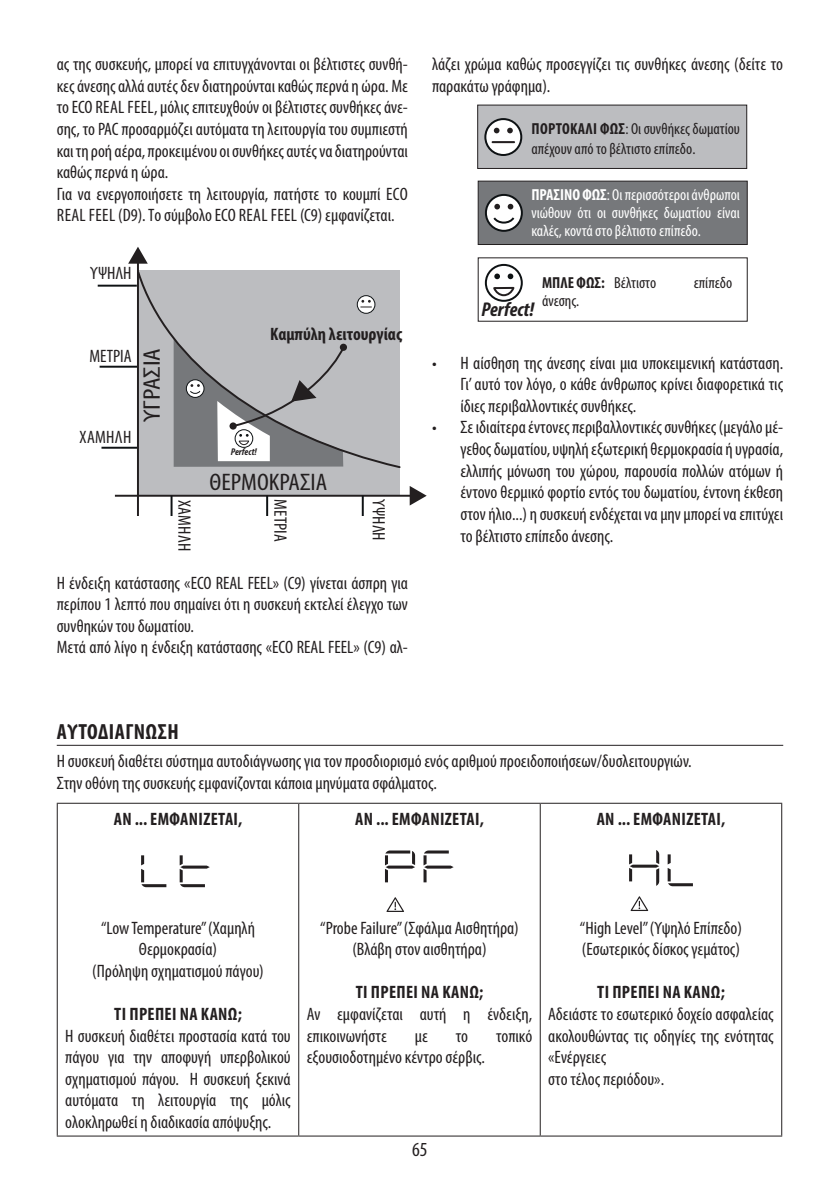
<style>
.page{position:relative;width:840px;height:1191px;background:#fff}
.page>*{position:absolute;margin:0;border:0;box-sizing:border-box;transform-origin:0 0}
.t1{font:condensed 24px "Myriad Pro";color:#231f20;scale:1.1 1}
.t2{font:condensed 24px "Myriad Pro";color:#231f20;scale:1.2 1}
.t3{font:700 condensed 22px "Myriad Pro";letter-spacing:.02em;color:#231f20}
.t4{font:italic 700 condensed 20px "Myriad Pro";color:#231f20}
.t5{font:condensed 20px "Myriad Pro";color:#231f20}
.t6{font:italic 700 condensed 19.6px "Myriad Pro";color:#231f20}
.testo_par{font:condensed 18px/21.6px "Myriad Pro";color:#231f20;text-align:justify}
.testo_par-2{font:700 condensed 18px "Myriad Pro";letter-spacing:.02em;color:#231f20}
.testo_par-3{font:700 condensed 18px "Myriad Pro";color:#231f20}
.t7{font:condensed 16px/18px "Myriad Pro";color:#fff;text-align:justify}
.t8{font:condensed 16px/19.2px "Myriad Pro";color:#231f20}
.t9{font:700 condensed 16px "Myriad Pro";color:#231f20}
.t10{font:italic 700 condensed 9.8px "Myriad Pro";color:#231f20}
.s1{font-weight:700}
.s2{font-weight:400}
</style>
<div class="page">
<hr style="left:57px;top:745px;width:725px;height:1px;background:#231f20">
<hr style="left:57px;top:802px;width:241px;height:1px;background:#231f20">
<hr style="left:57px;top:803px;width:1px;height:332px;background:#231f20">
<hr style="left:298px;top:802px;width:242px;height:1px;background:#231f20">
<hr style="left:298px;top:803px;width:1px;height:332px;background:#231f20">
<hr style="left:540px;top:802px;width:241px;height:1px;background:#231f20">
<hr style="left:539px;top:803px;width:1px;height:332px;background:#231f20">
<hr style="left:780px;top:803px;width:1px;height:332px;background:#231f20">
<hr style="left:57px;top:1135px;width:241px;height:1px;background:#231f20">
<hr style="left:298px;top:1135px;width:242px;height:1px;background:#231f20">
<hr style="left:540px;top:1135px;width:241px;height:1px;background:#231f20">
<svg style="left:141px;top:855px;width:25px;height:32px"></svg>
<svg style="left:179px;top:855px;width:31px;height:32px"></svg>
<svg style="left:385px;top:850px;width:30px;height:32px"></svg>
<svg style="left:423px;top:850px;width:30px;height:32px"></svg>
<svg style="left:386px;top:897px;width:18px;height:15px"></svg>
<svg style="left:629px;top:850px;width:29px;height:36px"></svg>
<svg style="left:667px;top:854px;width:25px;height:32px"></svg>
<svg style="left:630px;top:896px;width:18px;height:15px"></svg>
<hr style="left:101px;top:447px;width:39px;height:2px;background:#0e1214">
<hr style="left:99px;top:366px;width:40px;height:2px;background:#0e1214">
<hr style="left:98px;top:285px;width:39px;height:2px;background:#0e1214">
<div style="left:138px;top:270px;width:261px;height:225px;background:#bcbdc0"></div>
<hr style="left:137px;top:261px;width:2px;height:254px;background:#231f20">
<svg style="left:128px;top:247px;width:20px;height:17px"></svg>
<hr style="left:115px;top:495px;width:297px;height:2px;background:#231f20">
<svg style="left:409px;top:486px;width:17px;height:19px"></svg>
<svg style="left:136px;top:270px;width:265px;height:199px"></svg>
<hr style="left:170px;top:495px;width:2px;height:20px;background:#0e1214">
<hr style="left:266px;top:495px;width:2px;height:20px;background:#0e1214">
<hr style="left:361px;top:495px;width:2px;height:20px;background:#0e1214">
<svg style="left:173px;top:339px;width:173px;height:128px"></svg>
<svg style="left:357px;top:296px;width:18px;height:17px"></svg>
<div style="left:356px;top:295px;width:19px;height:19px;border:1px solid #0e1214;border-radius:50%"></div>
<svg style="left:360px;top:300px;width:11px;height:7px"></svg>
<div style="left:477px;top:181px;width:270px;height:64px;background:#76787b;border:1px solid #231f20"></div>
<svg style="left:485px;top:195px;width:36px;height:36px"></svg>
<div style="left:484px;top:194px;width:38px;height:38px;border:2px solid #0e1214;border-radius:50%"></div>
<svg style="left:491px;top:215px;width:25px;height:10px"></svg>
<svg style="left:485px;top:265px;width:36px;height:36px"></svg>
<div style="left:484px;top:264px;width:38px;height:38px;border:2px solid #0e1214;border-radius:50%"></div>
<svg style="left:491px;top:285px;width:25px;height:12px"></svg>
<svg style="left:494px;top:273px;width:5px;height:6px"></svg>
<svg style="left:507px;top:273px;width:6px;height:6px"></svg>
<svg style="left:494px;top:204px;width:5px;height:5px"></svg>
<svg style="left:507px;top:204px;width:6px;height:5px"></svg>
<div style="left:477px;top:105px;width:269px;height:64px;background:#bcbdc0;border:1px solid #231f20"></div>
<svg style="left:485px;top:119px;width:36px;height:36px"></svg>
<div style="left:484px;top:118px;width:38px;height:38px;border:2px solid #0e1214;border-radius:50%"></div>
<svg style="left:493px;top:128px;width:6px;height:5px"></svg>
<svg style="left:507px;top:128px;width:5px;height:5px"></svg>
<hr style="left:491px;top:141px;width:23px;height:2px;background:#231f20">
<p class="testo_par" style="left:57px;top:53px;width:352px">ας της συσκευής, μπορεί να επιτυγχάνονται οι βέλτιστες συνθή&shy;κες άνεσης αλλά αυτές δεν διατηρούνται καθώς περνά η ώρα. Με το ECO REAL FEEL, μόλις επιτευχθούν οι βέλτιστες συνθήκες άνε&shy;σης, το PAC προσαρμόζει αυτόματα τη λειτουργία του συμπιεστή και τη ροή αέρα, προκειμένου οι συνθήκες αυτές να διατηρούνται καθώς περνά η ώρα.</p>
<p class="testo_par" style="left:57px;top:183px;width:352px">Για να ενεργοποιήσετε τη λειτουργία, πατήστε το κουμπί ECO<br>REAL FEEL (D9). Το σύμβολο ECO REAL FEEL (C9) εμφανίζεται.</p>
<p class="testo_par" style="left:90px;top:262px;width:43px">ΥΨΗΛΗ</p>
<p class="t4" style="left:102px;top:266px;width:54px">Perfect!</p>
<p class="testo_par" style="left:89px;top:345px;width:44px">ΜΕΤΡΙΑ</p>
<p class="testo_par" style="left:79px;top:426px;width:53px">ΧΑΜΗΛΗ</p>
<p class="t2" style="left:137px;top:422px;width:63px;rotate:-90deg">ΥΓΡΑΣΙΑ</p>
<p class="testo_par" style="left:195px;top:499px;width:53px;rotate:90deg">ΧΑΜΗΛΗ</p>
<p class="testo_par-3" style="left:270px;top:322px;width:134px">Καμπύλη λειτουργίας</p>
<p class="t10" style="left:231px;top:445px;width:27px">Perfect!</p>
<p class="t1" style="left:209px;top:468px;width:109px">ΘΕΡΜΟΚΡΑΣΙΑ</p>
<p class="testo_par" style="left:291px;top:499px;width:44px;rotate:90deg">ΜΕΤΡΙΑ</p>
<p class="testo_par" style="left:389px;top:499px;width:43px;rotate:90deg">ΥΨΗΛΗ</p>
<p class="testo_par" style="left:57px;top:571px;width:352px">Η ένδειξη κατάστασης «ECO REAL FEEL» (C9) γίνεται άσπρη για περίπου 1 λεπτό που σημαίνει ότι η συσκευή εκτελεί έλεγχο των συνθηκών του δωματίου.</p>
<p class="testo_par" style="left:57px;top:636px;width:352px">Μετά από λίγο η ένδειξη κατάστασης «ECO REAL FEEL» (C9) αλ-</p>
<p class="testo_par" style="left:432px;top:53px;width:352px">λάζει χρώμα καθώς προσεγγίζει τις συνθήκες άνεσης (δείτε το παρακάτω γράφημα).</p>
<p class="t8" style="left:531px;top:119px;width:210px"><span class="s1">ΠΟΡΤΟΚΑΛΙ ΦΩΣ</span>: Οι συνθήκες δωματίου απέχουν από το βέλτιστο επίπεδο.</p>
<p class="t7" style="left:531px;top:186px;width:210px"><span class="s1">ΠΡΑΣΙΝΟ ΦΩΣ</span>: Οι περισσότεροι άνθρωποι νιώθουν ότι οι συνθήκες δωματίου είναι καλές, κοντά στο βέλτιστο επίπεδο.</p>
<p class="t9" style="left:542px;top:273px;width:115px">ΜΠΛΕ ΦΩΣ: <span class="s2">Βέλτιστο</span></p>
<p class="t8" style="left:693px;top:273px;width:40px">επίπεδο</p>
<p class="t8" style="left:542px;top:291px;width:39px">άνεσης.</p>
<p class="t4" style="left:481px;top:297px;width:54px">Perfect!</p>
<p class="testo_par" style="left:460px;top:352px;width:324px;text-indent:-28px">• Η αίσθηση της άνεσης είναι μια υποκειμενική κατάσταση.<br>Γι’ αυτό τον λόγο, ο κάθε άνθρωπος κρίνει διαφορετικά τις ίδιες περιβαλλοντικές συνθήκες.</p>
<p class="testo_par" style="left:460px;top:416px;width:324px;text-indent:-28px">• Σε ιδιαίτερα έντονες περιβαλλοντικές συνθήκες (μεγάλο μέ&shy;γεθος δωματίου, υψηλή εξωτερική θερμοκρασία ή υγρασία, ελλιπής μόνωση του χώρου, παρουσία πολλών ατόμων ή έντονο θερμικό φορτίο εντός του δωματίου, έντονη έκθεση στον ήλιο...) η συσκευή ενδέχεται να μην μπορεί να επιτύχει το βέλτιστο επίπεδο άνεσης.</p>
<p class="t3" style="left:57px;top:718px;width:123px">ΑΥΤΟΔΙΑΓΝΩΣΗ</p>
<p class="testo_par" style="left:57px;top:750px;width:636px">Η συσκευή διαθέτει σύστημα αυτοδιάγνωσης για τον προσδιορισμό ενός αριθμού προειδοποιήσεων/δυσλειτουργιών.</p>
<p class="testo_par" style="left:57px;top:771px;width:381px">Στην οθόνη της συσκευής εμφανίζονται κάποια μηνύματα σφάλματος.</p>
<p class="testo_par-2" style="left:114px;top:807px;width:130px">ΑΝ ... ΕΜΦΑΝΙΖΕΤΑΙ,</p>
<p class="t6" style="left:136px;top:741px;width:53px">Perfect!</p>
<p class="testo_par-2" style="left:355px;top:807px;width:130px">ΑΝ ... ΕΜΦΑΝΙΖΕΤΑΙ,</p>
<p class="testo_par-2" style="left:596px;top:807px;width:130px">ΑΝ ... ΕΜΦΑΝΙΖΕΤΑΙ,</p>
<p class="testo_par" style="left:101px;top:916px;width:155px;text-align:center">“Low Temperature” (Χαμηλή<br>Θερμοκρασία)</p>
<p class="testo_par" style="left:92px;top:959px;width:173px">(Πρόληψη σχηματισμού πάγου)</p>
<p class="testo_par-2" style="left:114px;top:1002px;width:129px">ΤΙ ΠΡΕΠΕΙ ΝΑ ΚΑΝΩ;</p>
<p class="testo_par" style="left:65px;top:1024px;width:227px">Η συσκευή διαθέτει προστασία κατά του πάγου για την αποφυγή υπερβολικού σχηματισμού πάγου. Η συσκευή ξεκινά αυτόματα τη λειτουργία της μόλις ολοκληρωθεί η διαδικασία απόψυξης.</p>
<p class="testo_par" style="left:320px;top:916px;width:200px">“Probe Failure” (Σφάλμα Αισθητήρα)</p>
<p class="testo_par" style="left:352px;top:938px;width:136px">(Βλάβη στον αισθητήρα)</p>
<p class="testo_par-2" style="left:355px;top:981px;width:129px">ΤΙ ΠΡΕΠΕΙ ΝΑ ΚΑΝΩ;</p>
<p class="testo_par" style="left:306px;top:1003px;width:227px">Αν εμφανίζεται αυτή η ένδειξη, επικοινωνήστε</p>
<p class="testo_par" style="left:414px;top:1024px;width:15px">με</p>
<p class="testo_par" style="left:455px;top:1024px;width:14px">το</p>
<p class="testo_par" style="left:496px;top:1024px;width:38px">τοπικό</p>
<p class="testo_par" style="left:306px;top:1046px;width:180px">εξουσιοδοτημένο κέντρο σέρβις.</p>
<p class="t5" style="left:412px;top:1137px;width:17px">65</p>
<p class="testo_par" style="left:579px;top:916px;width:163px">“High Level” (Υψηλό Επίπεδο)</p>
<p class="testo_par" style="left:581px;top:938px;width:159px">(Εσωτερικός δίσκος γεμάτος)</p>
<p class="testo_par-2" style="left:597px;top:981px;width:129px">ΤΙ ΠΡΕΠΕΙ ΝΑ ΚΑΝΩ;</p>
<p class="testo_par" style="left:548px;top:1003px;width:227px">Αδειάστε το εσωτερικό δοχείο ασφαλείας ακολουθώντας τις οδηγίες της ενότητας «Ενέργειες</p>
<p class="testo_par" style="left:548px;top:1067px;width:117px">στο τέλος περιόδου».</p>
</div>
